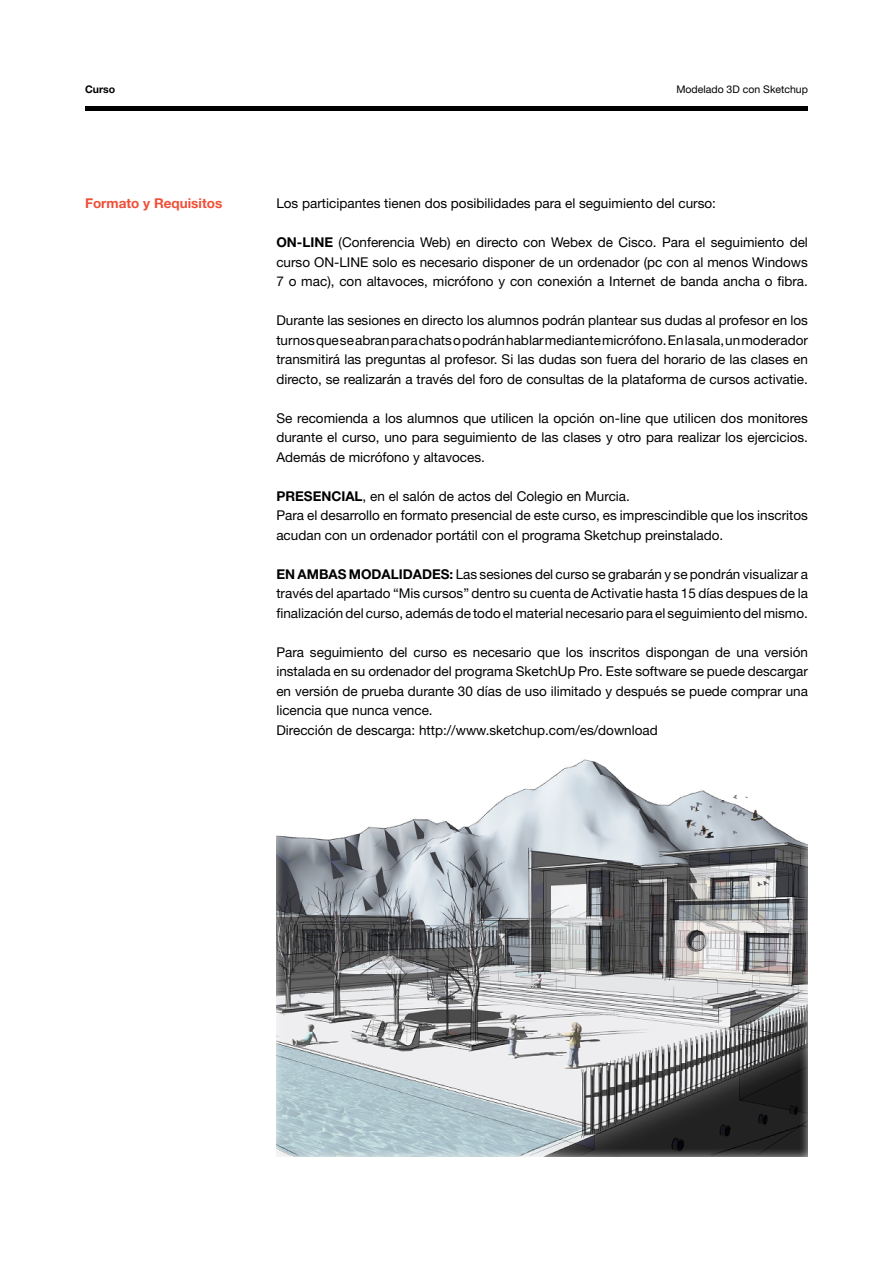
<style>
.page{position:relative;width:893px;height:1263px;background:#fff}
.page>*{position:absolute;margin:0;border:0;box-sizing:border-box;transform-origin:0 0}
.t1{font:13.5px/19.5px "Helvetica Neue LT Std";color:#000;text-align:justify}
.t2{font:700 13.5px "Helvetica Neue LT Std";color:#f04e37}
.t3{font:10.5px "Helvetica Neue LT Std";color:#000}
.t4{font:700 10.5px "Helvetica Neue LT Std";color:#000}
.s1{font-weight:700}
</style>
<div class="page">
<div style="left:85px;top:106px;width:723px;height:5px;background:#000"></div>
<div style="left:263px;top:745px;width:558px;height:412px;background:#fff;opacity:.75"></div>
<p class="t4" style="left:85px;top:83px;width:32px">Curso</p>
<p class="t3" style="left:676px;top:83px;width:133px">Modelado 3D con Sketchup</p>
<p class="t2" style="left:85px;top:195px;width:139px">Formato y Requisitos</p>
<p class="t1" style="left:276px;top:194px;width:441px">Los participantes tienen dos posibilidades para el seguimiento del curso:</p>
<p class="t1" style="left:276px;top:233px;width:533px"><span class="s1">ON-LINE</span> (Conferencia Web) en directo con Webex de Cisco. Para el seguimiento del curso ON-LINE solo es necesario disponer de un ordenador (pc con al menos Windows 7 o mac), con altavoces, micrófono y con conexión a Internet de banda ancha o fibra.</p>
<p class="t1" style="left:276px;top:311px;width:533px">Durante las sesiones en directo los alumnos podrán plantear sus dudas al profesor en los turnos que se abran para chats o podrán hablar mediante micrófono. En la sala, un moderador transmitirá las preguntas al profesor. Si las dudas son fuera del horario de las clases en directo, se realizarán a través del foro de consultas de la plataforma de cursos activatie.</p>
<p class="t1" style="left:276px;top:408px;width:533px">Se recomienda a los alumnos que utilicen la opción on-line que utilicen dos monitores durante el curso, uno para seguimiento de las clases y otro para realizar los ejercicios.<br>Además de micrófono y altavoces.</p>
<p class="t1" style="left:276px;top:486px;width:533px;text-align:left"><span class="s1">PRESENCIAL</span>, en el salón de actos del Colegio en Murcia.<br>Para el desarrollo en formato presencial de este curso, es imprescindible que los inscritos acudan con un ordenador portátil con el programa Sketchup preinstalado.</p>
<p class="t1" style="left:276px;top:564px;width:533px"><span class="s1">EN AMBAS MODALIDADES:</span> Las sesiones del curso se grabarán y se pondrán visualizar a través del apartado “Mis cursos” dentro su cuenta de Activatie hasta 15 días despues de la finalización del curso, además de todo el material necesario para el seguimiento del mismo.</p>
<p class="t1" style="left:276px;top:642px;width:533px;text-align:left">Para seguimiento del curso es necesario que los inscritos dispongan de una versión instalada en su ordenador del programa SketchUp Pro. Este software se puede descargar en versión de prueba durante 30 días de uso ilimitado y después se puede comprar una licencia que nunca vence.<br>Dirección de descarga: http://www.sketchup.com/es/download</p>
</div>
